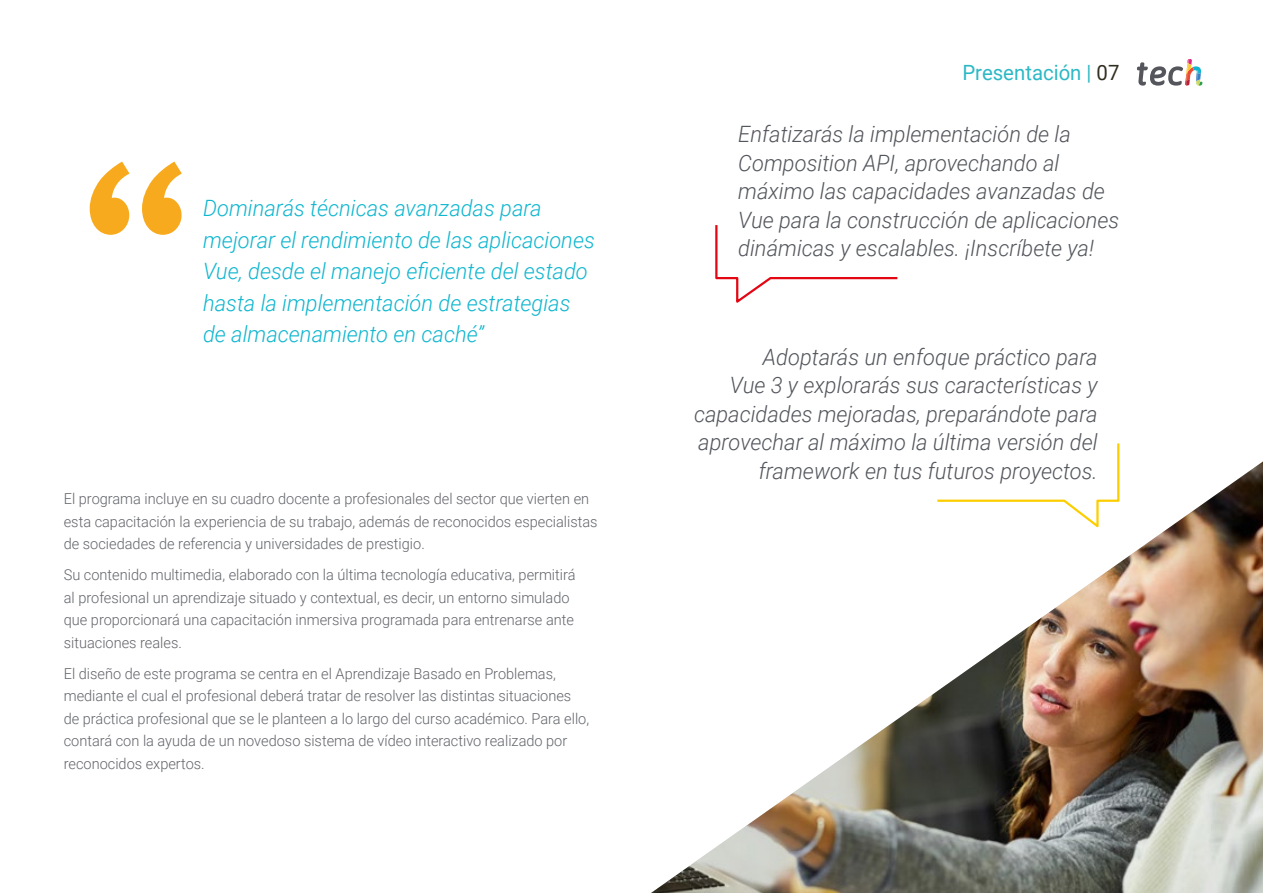
<style>
.page{position:relative;width:1263px;height:893px;background:#fff}
.page>*{position:absolute;margin:0;border:0;box-sizing:border-box;transform-origin:0 0}
.t1{font:italic 300 22.5px/28.5px "Roboto";color:#52555b;text-align:right}
.t2{font:italic 300 22.5px/31.5px "Roboto";color:#0fb6cf}
.t3{font:21px "Roboto";color:#2db8c5}
.t4{font:300 15px/22.5px "Roboto";color:#61646a}
.s1{color:#312e20}
</style>
<div class="page">
<img style="left:651px;top:461px;width:612px;height:432px">
<svg style="left:935px;top:443px;width:185px;height:88px"></svg>
<svg style="left:715px;top:225px;width:183px;height:78px"></svg>
<svg style="left:90px;top:162px;width:92px;height:73px"></svg>
<svg style="left:1137px;top:59px;width:65px;height:27px"></svg>
<h1 class="t2" style="left:203px;top:191px;width:393px">Dominarás técnicas avanzadas para mejorar el rendimiento de las aplicaciones Vue, desde el manejo eficiente del estado hasta la implementación de estrategias de almacenamiento en caché”</h1>
<p class="t4" style="left:64px;top:487px;width:535px">El programa incluye en su cuadro docente a profesionales del sector que vierten en esta capacitación la experiencia de su trabajo, además de reconocidos especialistas de sociedades de referencia y universidades de prestigio.</p>
<p class="t4" style="left:64px;top:563px;width:513px">Su contenido multimedia, elaborado con la última tecnología educativa, permitirá al profesional un aprendizaje situado y contextual, es decir, un entorno simulado que proporcionará una capacitación inmersiva programada para entrenarse ante situaciones reales.</p>
<p class="t4" style="left:64px;top:662px;width:527px">El diseño de este programa se centra en el Aprendizaje Basado en Problemas, mediante el cual el profesional deberá tratar de resolver las distintas situaciones de práctica profesional que se le planteen a lo largo del curso académico. Para ello, contará con la ayuda de un novedoso sistema de vídeo interactivo realizado por reconocidos expertos.</p>
<h2 class="t3" style="left:962px;top:57px;width:159px">Presentación | <span class="s1">07</span></h2>
<h1 class="t1" style="left:738px;top:119px;width:383px;text-align:left">Enfatizarás la implementación de la Composition API, aprovechando al máximo las capacidades avanzadas de Vue para la construcción de aplicaciones dinámicas y escalables. ¡Inscríbete ya!</h1>
<h1 class="t1" style="left:694px;top:342px;width:405px">Adoptarás un enfoque práctico para<br>Vue 3 y explorarás sus características y capacidades mejoradas, preparándote para aprovechar al máximo la última versión del framework en tus futuros proyectos.</h1>
</div>
